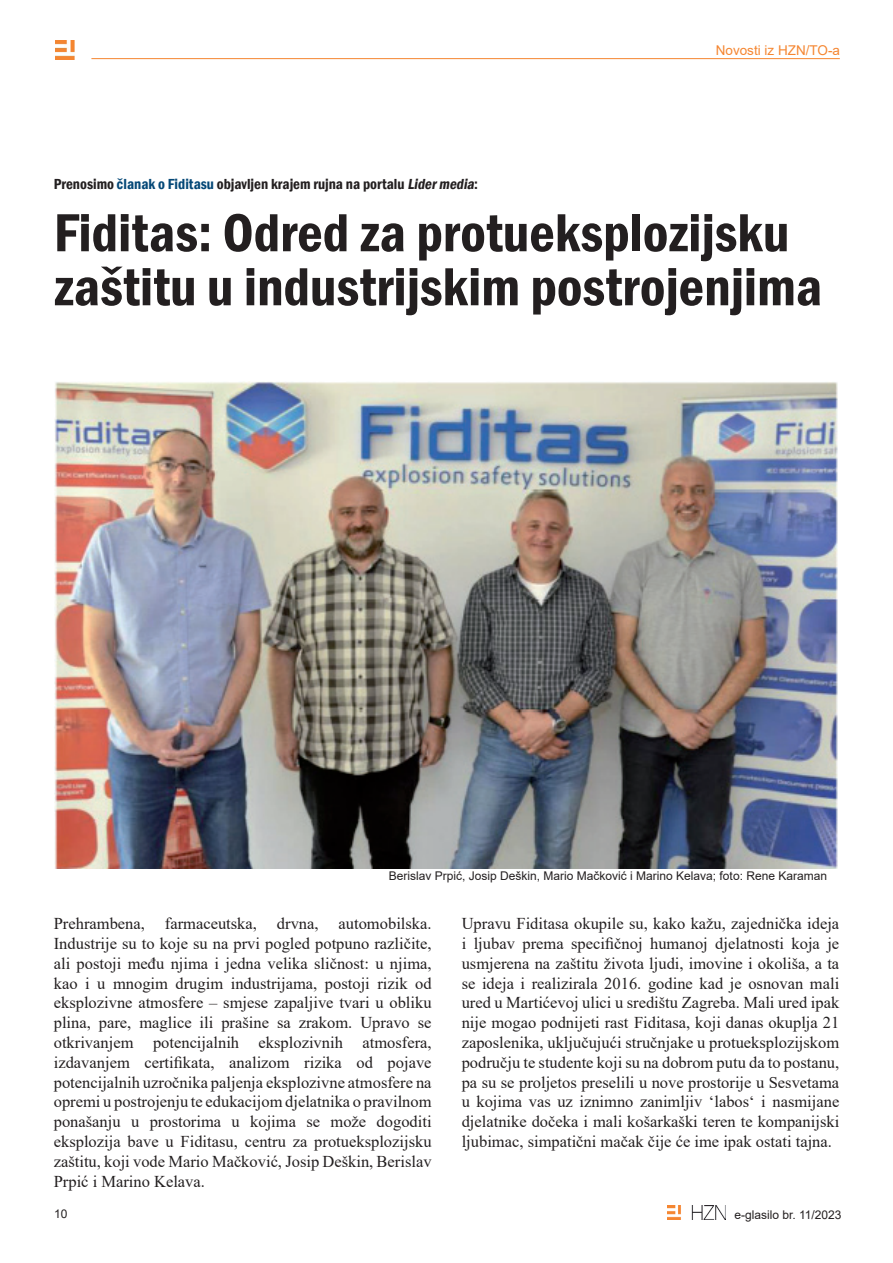
<style>
.page{position:relative;width:893px;height:1263px;background:#fff}
.page>*{position:absolute;margin:0;border:0;box-sizing:border-box;transform-origin:0 0}
.t1{font:600 condensed 55.5px/54px "Franklin Gothic";color:#231f20}
.t2{font:16.5px/19.8px "Times New Roman";color:#231f20;text-align:justify}
.t3{font:600 condensed 15px "Franklin Gothic";color:#231f20}
.t4{font:13.5px "Arial";color:#f58631}
.t5{font:12px "Arial";color:#231f20}
.s1{color:#054877}
.s2{font-style:italic}
</style>
<div class="page">
<img style="left:55px;top:40px;width:19px;height:19px">
<img style="left:668px;top:1206px;width:57px;height:13px">
<hr style="left:91px;top:58px;width:749px;height:1px;background:#f58630">
<img style="left:54px;top:381px;width:784px;height:487px">
<p class="t4" style="left:716px;top:40px;width:126px">Novosti iz HZN/TO-a</p>
<p class="t3" style="left:54px;top:174px;width:426px">Prenosimo <span class="s1">članak o Fiditasu</span> objavljen krajem rujna na portalu <span class="s2">Lidermedia</span>:</p>
<h1 class="t1" style="left:54px;top:205px;width:770px">Fiditas: Odred za protueksplozijsku zaštitu u industrijskim postrojenjima</h1>
<p class="t5" style="left:389px;top:868px;width:440px">Berislav Prpić, Josip Deškin, Mario Mačković i Marino Kelava; foto: Rene Karaman</p>
<p class="t2" style="left:54px;top:913px;width:379px">Prehrambena, farmaceutska, drvna, automobilska.<br>Industrije su to koje su na prvi pogled potpuno različite, ali postoji među njima i jedna velika sličnost: u njima, kao i u mnogim drugim industrijama, postoji rizik od eksplozivne atmosfere – smjese zapaljive tvari u obliku plina, pare, maglice ili prašine sa zrakom. Upravo se otkrivanjem potencijalnih eksplozivnih atmosfera, izdavanjem certifikata, analizom rizika od pojave potencijalnih uzročnika paljenja eksplozivne atmosfere na opremi u postrojenju te edukacijom djelatnika o pravilnom ponašanju u prostorima u kojima se može dogoditi eksplozija bave u Fiditasu, centru za protueksplozijsku zaštitu, koji vode Mario Mačković, Josip Deškin, Berislav Prpić i Marino Kelava.</p>
<p class="t2" style="left:462px;top:913px;width:379px">Upravu Fiditasa okupile su, kako kažu, zajednička ideja i ljubav prema specifičnoj humanoj djelatnosti koja je usmjerena na zaštitu života ljudi, imovine i okoliša, a ta se ideja i realizirala 2016. godine kad je osnovan mali ured u Martićevoj ulici u središtu Zagreba. Mali ured ipak nije mogao podnijeti rast Fiditasa, koji danas okuplja 21 zaposlenika, uključujući stručnjake u protueksplozijskom području te studente koji su na dobrom putu da to postanu, pa su se proljetos preselili u nove prostorije u Sesvetama u kojima vas uz iznimno zanimljiv ‘labos‘ i nasmijane djelatnike dočeka i mali košarkaški teren te kompanijski ljubimac, simpatični mačak čije će ime ipak ostati tajna.</p>
<p class="t5" style="left:54px;top:1206px;width:15px">10</p>
<p class="t5" style="left:734px;top:1206px;width:109px">e-glasilo br. 11/2023</p>
</div>
